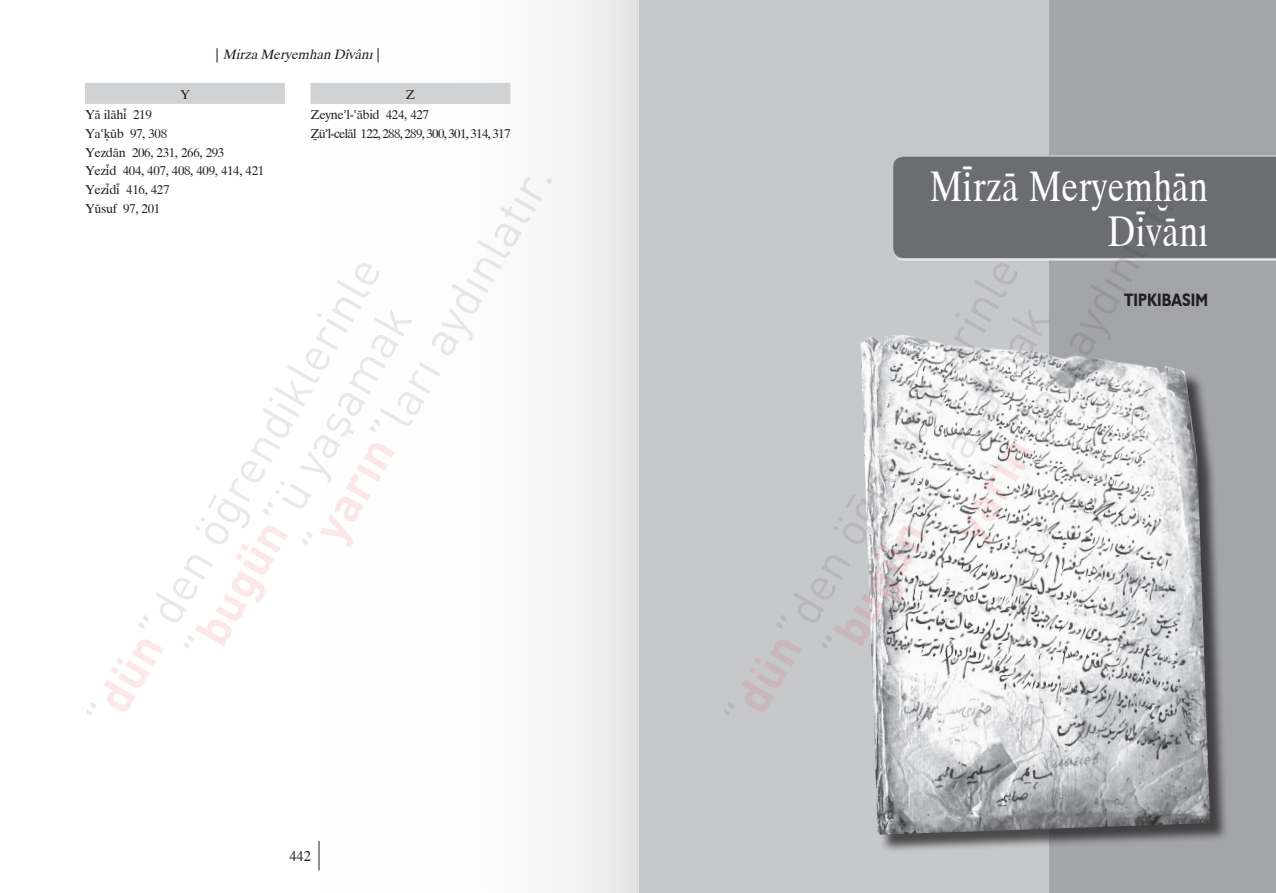
<style>
.page{position:relative;width:1276px;height:893px;background:#fff}
.page>*{position:absolute;margin:0;border:0;box-sizing:border-box;transform-origin:0 0}
.t1{font:45px/45px "Divan";letter-spacing:.01em;color:#fff;text-align:right;scale:.8 1}
.t2{font:700 18px "Humanist 521 BT";letter-spacing:.005em;color:#231f20;scale:.8 1}
.t3{font:italic 14.25px "Divan";color:#231f20}
.t4{font:14.25px "DBY";color:#231f20}
.t5{font:13.5px/18.6px "Divan";letter-spacing:-.02em;color:#231f20}
.t6{font:13.5px "Divan";letter-spacing:-.05em;color:#231f20}
.s1{font-family:"Times New Roman";font-weight:700;font-style:normal;font-size:15.75px}
</style>
<div class="page">
<div style="left:0;top:0;width:638px;height:893px;background:linear-gradient(to right,#fff,#f4f4f4)"></div>
<div style="left:639px;top:0;width:472px;height:893px;background:#c7c8ca"></div>
<div style="left:1049px;top:0;width:227px;height:893px;background:#a4a5a9"></div>
<div style="left:893px;top:155px;width:383px;height:106px;background:#6c6d70"></div>
<div style="left:863px;top:338px;width:365px;height:515px;background:#231f20;opacity:.75"></div>
<img style="left:863px;top:338px;width:347px;height:497px">
<svg style="left:319px;top:841px;width:1px;height:29px"></svg>
<div style="left:85px;top:83px;width:200px;height:21px;background:#d1d2d4"></div>
<div style="left:310px;top:83px;width:200px;height:21px;background:#d1d2d4"></div>
<svg style="left:369px;top:177px;width:183px;height:256px"></svg>
<svg style="left:183px;top:309px;width:230px;height:340px"></svg>
<svg style="left:138px;top:263px;width:241px;height:366px"></svg>
<svg style="left:104px;top:639px;width:60px;height:73px"></svg>
<svg style="left:86px;top:701px;width:11px;height:15px"></svg>
<svg style="left:1007px;top:177px;width:183px;height:256px"></svg>
<svg style="left:822px;top:309px;width:228px;height:340px"></svg>
<svg style="left:776px;top:263px;width:241px;height:366px"></svg>
<svg style="left:742px;top:639px;width:59px;height:72px"></svg>
<svg style="left:724px;top:702px;width:10px;height:13px"></svg>
<p class="t3" style="left:216px;top:45px;width:166px"><span class="s1">|</span> MirzaMeryemhan Dîvânı<span class="s1">|</span></p>
<p class="t5" style="left:180px;top:85px;width:11px">Y</p>
<p class="t5" style="left:85px;top:106px;width:181px">Yā ilāhí 219<br>Ya˓ḳūb 97, 308<br>Yezdān 206, 231, 266, 293<br>Yezíd 404, 407, 408, 409, 414, 421<br>Yezídí 416, 427<br>Yūsuf 97, 201</p>
<p class="t5" style="left:310px;top:84px;width:120px;line-height:20.5px;text-indent:95px">Z<br>Zeyne˒l-˓ābid 424, 427</p>
<p class="t6" style="left:310px;top:125px;width:201px">Ẕü˒l-celāl 122, 288, 289, 300, 301, 314, 317</p>
<p class="t4" style="left:289px;top:847px;width:23px">442</p>
<p class="t1" style="left:930px;top:164px;width:349px">Mírzā Meryemḫān<br>Dívānı</p>
<p class="t2" style="left:1124px;top:289px;width:106px">TIPKIBASIM</p>
</div>
